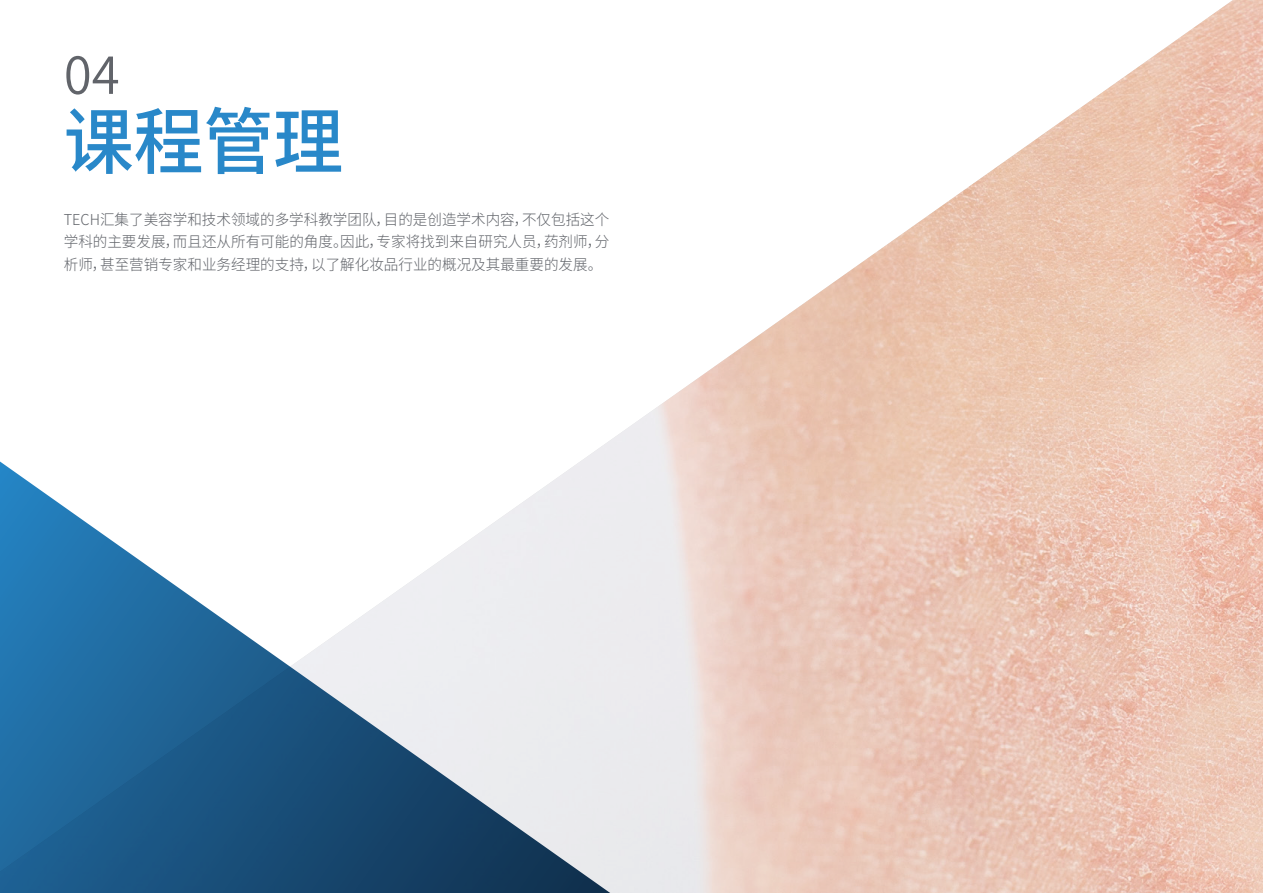
<style>
.page{position:relative;width:1263px;height:893px;background:#fff}
.page>*{position:absolute;margin:0;border:0;box-sizing:border-box;transform-origin:0 0}
.t1{font:500 72px "Source Han Sans CN";color:#2988c9}
.t2{font:52.5px "Source Han Sans CN";color:#61646a}
.t3{font:300 15px/22.5px "Source Han Sans CN";color:#61646a;text-align:justify}
</style>
<div class="page">
<img style="left:602px;top:0;width:661px;height:893px">
<svg style="left:0;top:446px;width:640px;height:447px"></svg>
<h2 class="t2" style="left:64px;top:45px;width:57px">04</h2>
<h1 class="t1" style="left:64px;top:101px;width:281px">课程管理</h1>
<p class="t3" style="left:64px;top:208px;width:547px">TECH汇集了美容学和技术领域的多学科教学团队，目的是创造学术内容，不仅包括这个学科的主要发展，而且还从所有可能的角度。因此，专家将找到来自研究人员，药剂师，分析师，甚至营销专家和业务经理的支持，以了解化妆品行业的概况及其最重要的发展。</p>
</div>
